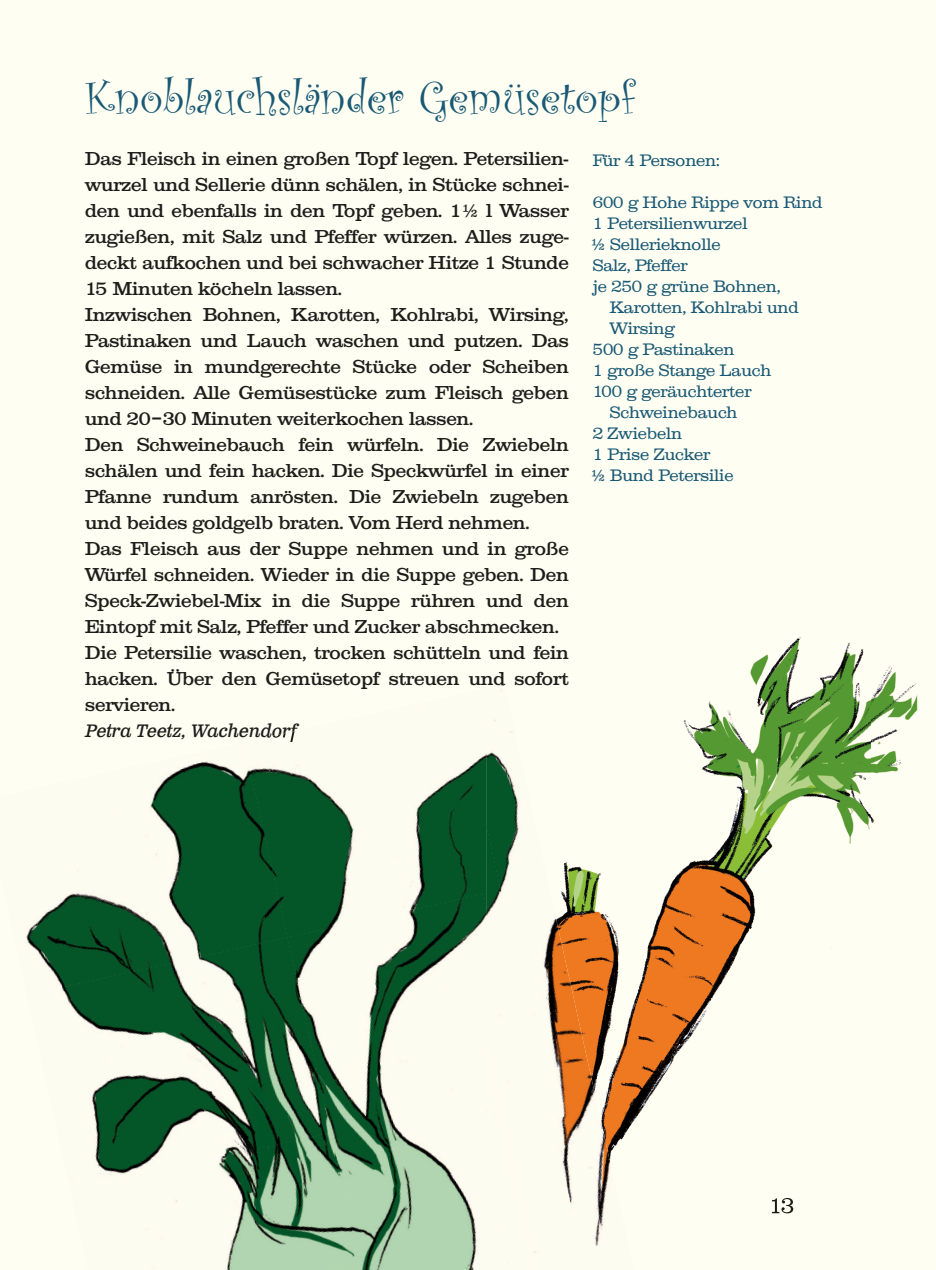
<style>
.page{position:relative;width:936px;height:1270px;background:#fff}
.page>*{position:absolute;margin:0;border:0;box-sizing:border-box;transform-origin:0 0}
.t1{font:48px "Curlz";color:#195975}
.t2{font:18px/26px "Clarendon";color:#1d1d1b}
.t3{font:italic 18px "Clarendon Text Pro";letter-spacing:-.02em;color:#1d1d1b}
.t4{font:300 16px/21px "Clarendon";color:#195975}
.s1{font-family:"Clarendon Text Pro";font-style:italic}
.s2{font-family:"Clarendon Text Pro";font-weight:400;font-style:italic}
</style>
<div class="page">
<div style="left:0;top:0;width:935px;height:1270px;background:#fffef2"></div>
<img style="left:648px;top:637px;width:223px;height:307px">
<img style="left:871px;top:665px;width:47px;height:158px">
<img style="left:634px;top:944px;width:107px;height:177px">
<img style="left:772px;top:1198px;width:21px;height:15px">
<img style="left:26px;top:761px;width:218px;height:178px">
<img style="left:244px;top:754px;width:243px;height:183px">
<img style="left:27px;top:937px;width:260px;height:195px">
<img style="left:287px;top:894px;width:200px;height:272px">
<img style="left:482px;top:893px;width:5px;height:22px">
<img style="left:95px;top:1132px;width:265px;height:138px">
<img style="left:345px;top:1166px;width:132px;height:104px">
<img style="left:326px;top:1262px;width:35px;height:8px">
<img style="left:487px;top:689px;width:147px;height:557px">
<img style="left:487px;top:826px;width:98px;height:420px">
<img style="left:487px;top:1048px;width:49px;height:205px">
<img style="left:264px;top:731px;width:31px;height:11px">
<h1 class="t1" style="left:85px;top:64px;width:551px">Knoblauchsländer Gemüsetopf</h1>
<p class="t2" style="left:85px;top:146px;width:485px">Das Fleisch in einen großen Topf legen. Petersilien&shy;wurzel und Sellerie dünn schälen, in Stücke schnei&shy;den und ebenfalls in den Topf geben. 1 <span class="s1">½</span> l Wasser zugießen, mit Salz und Pfeffer würzen. Alles zuge&shy;deckt aufkochen und bei schwacher Hitze 1 Stunde 15 Minuten köcheln lassen.<br>Inzwischen Bohnen, Karotten, Kohlrabi, Wirsing, Pastinaken und Lauch waschen und putzen. Das Gemüse in mundgerechte Stücke oder Scheiben schneiden. Alle Gemüsestücke zum Fleisch geben und 20–30 Minuten weiterkochen lassen.<br>Den Schweinebauch fein würfeln. Die Zwiebeln schälen und fein hacken. Die Speckwürfel in einer Pfanne rundum anrösten. Die Zwiebeln zugeben und beides goldgelb braten. Vom Herd nehmen.<br>Das Fleisch aus der Suppe nehmen und in große Würfel schneiden. Wieder in die Suppe geben. Den Speck-Zwiebel-Mix in die Suppe rühren und den Eintopf mit Salz, Pfeffer und Zucker abschmecken.<br>Die Petersilie waschen, trocken schütteln und fein hacken. Über den Gemüsetopf streuen und sofort servieren.</p>
<p class="t3" style="left:85px;top:720px;width:214px">Petra Teetz, Wachendorf</p>
<p class="t4" style="left:592px;top:150px;width:129px">Für 4 Personen:</p>
<p class="t4" style="left:592px;top:192px;width:231px">600 g Hohe Rippe vom Rind<br>1 Petersilienwurzel<br><span class="s2">½</span> Sellerieknolle<br>Salz, Pfeffer<br>je 250 g grüne Bohnen,</p>
<p class="t4" style="left:609px;top:297px;width:190px">Karotten, Kohlrabi und</p>
<p class="t4" style="left:609px;top:318px;width:66px">Wirsing</p>
<p class="t4" style="left:592px;top:339px;width:143px">500 g Pastinaken</p>
<p class="t4" style="left:592px;top:360px;width:180px">1 große Stange Lauch</p>
<p class="t4" style="left:592px;top:381px;width:160px">100 g geräuchterter</p>
<p class="t4" style="left:609px;top:402px;width:129px">Schweinebauch</p>
<p class="t4" style="left:592px;top:423px;width:91px">2 Zwiebeln</p>
<p class="t4" style="left:592px;top:444px;width:119px">1 Prise Zucker</p>
<p class="t4" style="left:592px;top:465px;width:142px"><span class="s2">½</span> Bund Petersilie</p>
</div>
